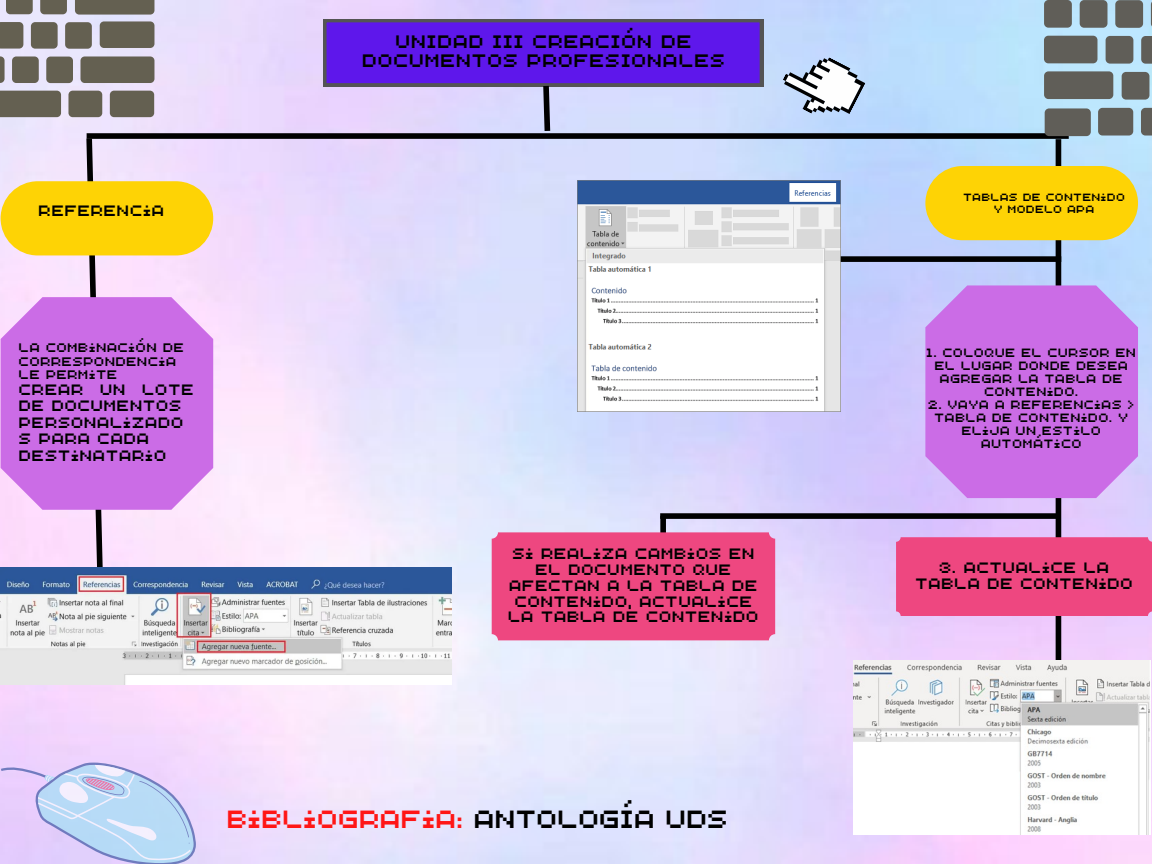
<style>
.page{position:relative;width:1152px;height:864px;background:#fff}
.page>*{position:absolute;margin:0;border:0;box-sizing:border-box;transform-origin:0 0}
.t1{font:24.9px "Arcade Gamer";color:#ff1616}
.t2{font:18px/19.2px "Arcade Gamer";letter-spacing:.03em;color:#000;text-align:center}
.t3{font:15px/15.8px "Arcade Gamer";letter-spacing:.03em;color:#000;text-align:center}
.t4{font:12.3px/13.4px "Arcade Gamer";letter-spacing:.03em;color:#000}
.t5{font:12px/13px "Arcade Gamer";letter-spacing:.03em;color:#000;text-align:center}
.t6{font:10.5px/11.4px "Arcade Gamer";letter-spacing:.03em;color:#000;text-align:center}
.s1{color:#000}
</style>
<div class="page">
<img style="left:0;top:0;width:1152px;height:864px">
<div style="left:87px;top:133px;width:982px;height:6px;background:#000"></div>
<svg style="left:1044px;top:0;width:108px;height:136px;background:#7e8a8d"></svg>
<svg style="left:0;top:0;width:154px;height:118px;background:#8e8a87"></svg>
<svg style="left:323px;top:19px;width:440px;height:115px;background:#8d68e5"></svg>
<svg style="left:83px;top:133px;width:23px;height:434px;background:#b6a5b9"></svg>
<div style="left:1056px;top:139px;width:5px;height:521px;background:#000"></div>
<div style="left:1px;top:181px;width:212px;height:75px;background:#fed305;border-radius:37px"></div>
<div style="left:925px;top:166px;width:213px;height:74px;background:#fed305;border-radius:37px"></div>
<svg style="left:1px;top:297px;width:212px;height:213px;background:#ce75e7"></svg>
<svg style="left:925px;top:285px;width:213px;height:213px;background:#cb73e7"></svg>
<div style="left:896px;top:537px;width:256px;height:79px;background:#ee4780;border-radius:5px"></div>
<div style="left:660px;top:513px;width:398px;height:6px;background:#000"></div>
<div style="left:660px;top:516px;width:6px;height:21px;background:#000"></div>
<div style="left:492px;top:532px;width:283px;height:108px;background:#ee4780;border-radius:6px"></div>
<img style="left:1px;top:567px;width:451px;height:117px">
<img style="left:578px;top:181px;width:263px;height:230px">
<div style="left:841px;top:256px;width:220px;height:6px;background:#000"></div>
<img style="left:854px;top:660px;width:297px;height:174px">
<svg style="left:1px;top:761px;width:195px;height:103px;background:#cdd1f6"></svg>
<svg style="left:775px;top:43px;width:94px;height:86px"></svg>
<p class="t3" style="left:38px;top:204px;width:127px">REFERENCIA</p>
<p class="t4" style="left:19px;top:342px;width:167px">LA COMBINACIÓN DE<br>CORRESPONDENCIA<br>LE PERMITE</p>
<p class="t3" style="left:19px;top:382px;width:177px;line-height:16.5px;text-align:left">CREAR UN LOTE<br>DE DOCUMENTOS<br>PERSONALIZADO<br>S PARA CADA<br>DESTINATARIO</p>
<p class="t2" style="left:362px;top:33px;width:365px">UNIDAD III CREACIÓN DE<br>DOCUMENTOS PROFESIONALES</p>
<p class="t3" style="left:508px;top:547px;width:252px">SI REALIZA CAMBIOS EN<br>EL DOCUMENTO QUE<br>AFECTAN A LA TABLA DE<br>CONTENIDO, ACTUALICE<br>LA TABLA DE CONTENIDO</p>
<h1 class="t1" style="left:226px;top:807px;width:503px">BIBLIOGRAFIA: <span class="s1">ANTOLOGÍA UDS</span></h1>
<p class="t6" style="left:963px;top:192px;width:163px">TABLAS DE CONTENIDO<br>Y MODELO APA</p>
<p class="t5" style="left:926px;top:346px;width:211px">1. COLOQUE EL CURSOR EN<br>EL LUGAR DONDE DESEA<br>AGREGAR LA TABLA DE<br>CONTENIDO.</p>
<p class="t5" style="left:928px;top:398px;width:208px">2. VAYA A REFERENCIAS &gt;<br>TABLA DE CONTENIDO. Y<br>ELIJA UN ESTILO<br>AUTOMÁTICO</p>
<p class="t3" style="left:915px;top:561px;width:219px">3. ACTUALICE LA<br>TABLA DE CONTENIDO</p>
</div>
